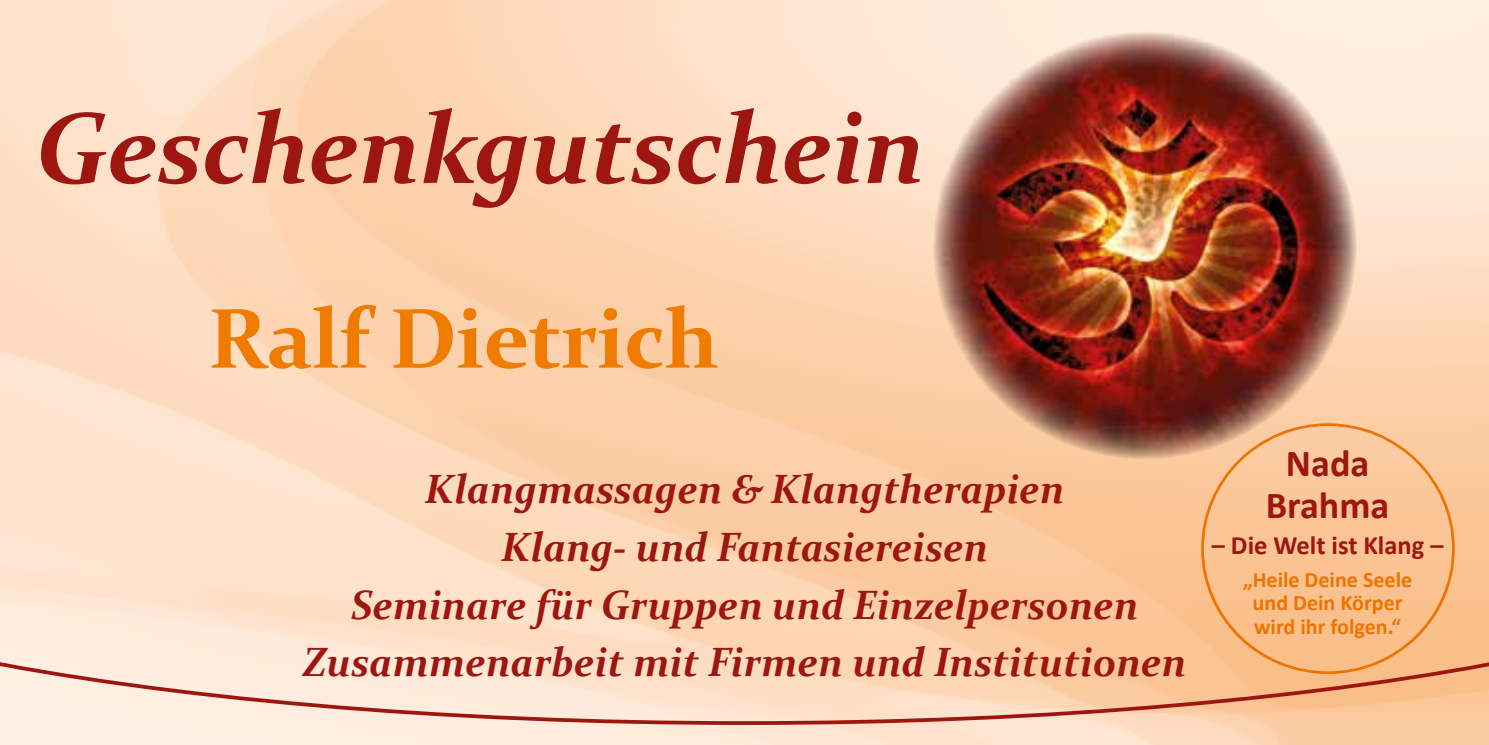
<style>
.page{position:relative;width:1489px;height:745px;background:#fff}
.page>*{position:absolute;margin:0;border:0;box-sizing:border-box;transform-origin:0 0}
.t1{font:italic 700 101.75px "Constantia";letter-spacing:-.01em;color:#9d1610}
.t2{font:700 85px "Constantia";letter-spacing:-.01em;color:#ef7b00}
.t3{font:italic 700 40.75px/57.8px "Constantia";color:#9d1610;text-align:center}
.t4{font:700 38.25px/41.2px "Calibri";color:#9d1610;text-align:center}
.t5{font:700 26.5px "Calibri";color:#9d1610}
.t6{font:700 22px/23.5px "Calibri";color:#ee7402;text-align:center}
</style>
<div class="page">
<img style="left:0;top:0;width:1488px;height:744px">
<svg style="left:0;top:472px;width:1488px;height:252px;background:#fbd3b2"></svg>
<img style="left:933px;top:31px;width:423px;height:428px">
<h1 class="t1" style="left:35px;top:78px;width:890px">Geschenkgutschein</h1>
<h2 class="t2" style="left:208px;top:280px;width:512px">Ralf Dietrich</h2>
<p class="t3" style="left:302px;top:458px;width:885px">Klangmassagen &amp; Klangtherapien<br>Klang- und Fantasiereisen<br>Seminare für Gruppen und Einzelpersonen Zusammenarbeit mit Firmen und Institutionen</p>
<p class="t4" style="left:1265px;top:442px;width:125px">Nada<br>Brahma</p>
<p class="t5" style="left:1211px;top:528px;width:233px">– Die Welt ist Klang –</p>
<p class="t6" style="left:1242px;top:567px;width:171px">„Heile Deine Seele und Dein Körper wird ihr folgen.“</p>
</div>
